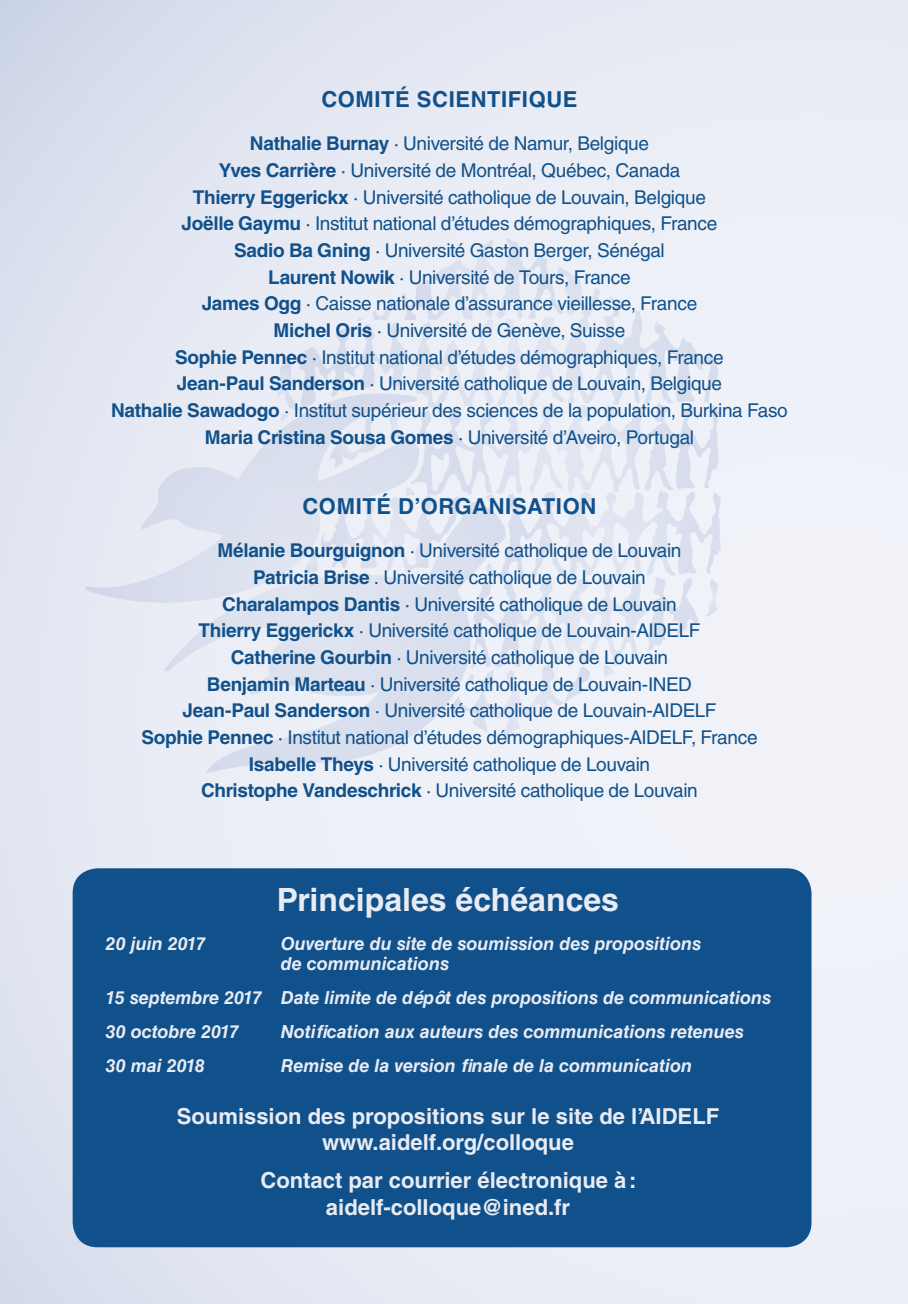
<style>
.page{position:relative;width:908px;height:1304px;background:#fff}
.page>*{position:absolute;margin:0;border:0;box-sizing:border-box;transform-origin:0 0}
.t1{font:700 32px "Helvetica LT Std";color:#e9ebf3}
.t2{font:700 22px/26.4px "Helvetica LT Std";color:#e9ebf3;text-align:center}
.t3{font:700 22px "Helvetica LT Std";letter-spacing:.025em;color:#11518b}
.t4{font:19px/26.6px "Helvetica LT Std";letter-spacing:-.02em;color:#11518b;text-align:center}
.t5{font:italic 700 18px/20px "Helvetica LT Std";color:#e9ebf3}
.s1{font-weight:700}
</style>
<div class="page">
<div style="left:0;top:0;width:907px;height:1304px;background:linear-gradient(to right,#dee3ef,#f1f3f8)"></div>
<div style="left:74px;top:869px;width:736px;height:377px;background:#11518b;border-radius:24px"></div>
<div style="left:73px;top:868px;width:738px;height:379px;border:2px solid #11518b;border-radius:24px"></div>
<svg style="left:515px;top:404px;width:146px;height:43px;background:#e7eaf4"></svg>
<svg style="left:517px;top:491px;width:146px;height:42px"></svg>
<svg style="left:514px;top:578px;width:146px;height:43px"></svg>
<svg style="left:400px;top:240px;width:185px;height:125px;background:#e6e9f3"></svg>
<svg style="left:704px;top:579px;width:13px;height:38px"></svg>
<svg style="left:511px;top:665px;width:78px;height:72px"></svg>
<svg style="left:602px;top:665px;width:12px;height:12px"></svg>
<svg style="left:277px;top:361px;width:21px;height:32px"></svg>
<svg style="left:356px;top:318px;width:7px;height:5px"></svg>
<svg style="left:372px;top:299px;width:22px;height:21px"></svg>
<svg style="left:85px;top:393px;width:426px;height:380px;background:#e3e7f1"></svg>
<p class="t3" style="left:321px;top:85px;width:257px">COMITÉ SCIENTIFIQUE</p>
<p class="t4" style="left:111px;top:130px;width:678px"><span class="s1">Nathalie Burnay</span> · Université de Namur, Belgique<br><span class="s1">Yves Carrière</span> · Université de Montréal, Québec, Canada<br><span class="s1">Thierry Eggerickx</span> · Université catholique de Louvain, Belgique<br><span class="s1">Joëlle Gaymu</span> · Institut national d’études démographiques, France<br><span class="s1">Sadio Ba Gning</span> · Université Gaston Berger, Sénégal<br><span class="s1">Laurent Nowik</span> · Université de Tours, France<br><span class="s1">James Ogg</span> · Caisse nationale d’assurance vieillesse, France<br><span class="s1">Michel Oris</span> · Université de Genève, Suisse<br><span class="s1">Sophie Pennec</span> · Institut national d’études démographiques, France<br><span class="s1">Jean-Paul Sanderson</span> · Université catholique de Louvain, Belgique<br><span class="s1">Nathalie Sawadogo</span> · Institut supérieur des sciences de la population, Burkina Faso <span class="s1">Maria Cristina Sousa Gomes</span> · Université d’Aveiro, Portugal</p>
<p class="t3" style="left:302px;top:492px;width:295px">COMITÉ D’ORGANISATION</p>
<p class="t4" style="left:141px;top:537px;width:617px"><span class="s1">Mélanie Bourguignon</span> · Université catholique de Louvain<br><span class="s1">Patricia Brise</span> . Université catholique de Louvain<br><span class="s1">Charalampos Dantis</span> · Université catholique de Louvain<br><span class="s1">Thierry Eggerickx</span> · Université catholique de Louvain-AIDELF<br><span class="s1">Catherine Gourbin</span> · Université catholique de Louvain<br><span class="s1">Benjamin Marteau</span> · Université catholique de Louvain-INED<br><span class="s1">Jean-Paul Sanderson</span> · Université catholique de Louvain-AIDELF<br><span class="s1">Sophie Pennec</span> · Institut national d’études démographiques-AIDELF, France <span class="s1">Isabelle Theys</span> · Université catholique de Louvain<br><span class="s1">Christophe Vandeschrick</span> · Université catholique de Louvain</p>
<h1 class="t1" style="left:277px;top:880px;width:343px">Principales échéances</h1>
<p class="t5" style="left:106px;top:933px;width:102px">20 juin 2017</p>
<p class="t5" style="left:281px;top:933px;width:422px">Ouverture du site de soumission des propositions de communications</p>
<p class="t5" style="left:106px;top:980px;width:666px;line-height:34.2px">15 septembre 2017 Date limite de dépôt des propositions de communications<br>30 octobre 2017</p>
<p class="t5" style="left:281px;top:1021px;width:464px">Notification aux auteurs des communications retenues</p>
<p class="t5" style="left:106px;top:1055px;width:101px">30 mai 2018</p>
<p class="t5" style="left:281px;top:1055px;width:413px">Remise de la version finale de la communication</p>
<p class="t2" style="left:177px;top:1103px;width:543px">Soumission des propositions sur le site de l’AIDELF www.aidelf.org/colloque</p>
<p class="t2" style="left:260px;top:1167px;width:377px">Contact par courrier électronique à: aidelf-colloque@ined.fr</p>
</div>
